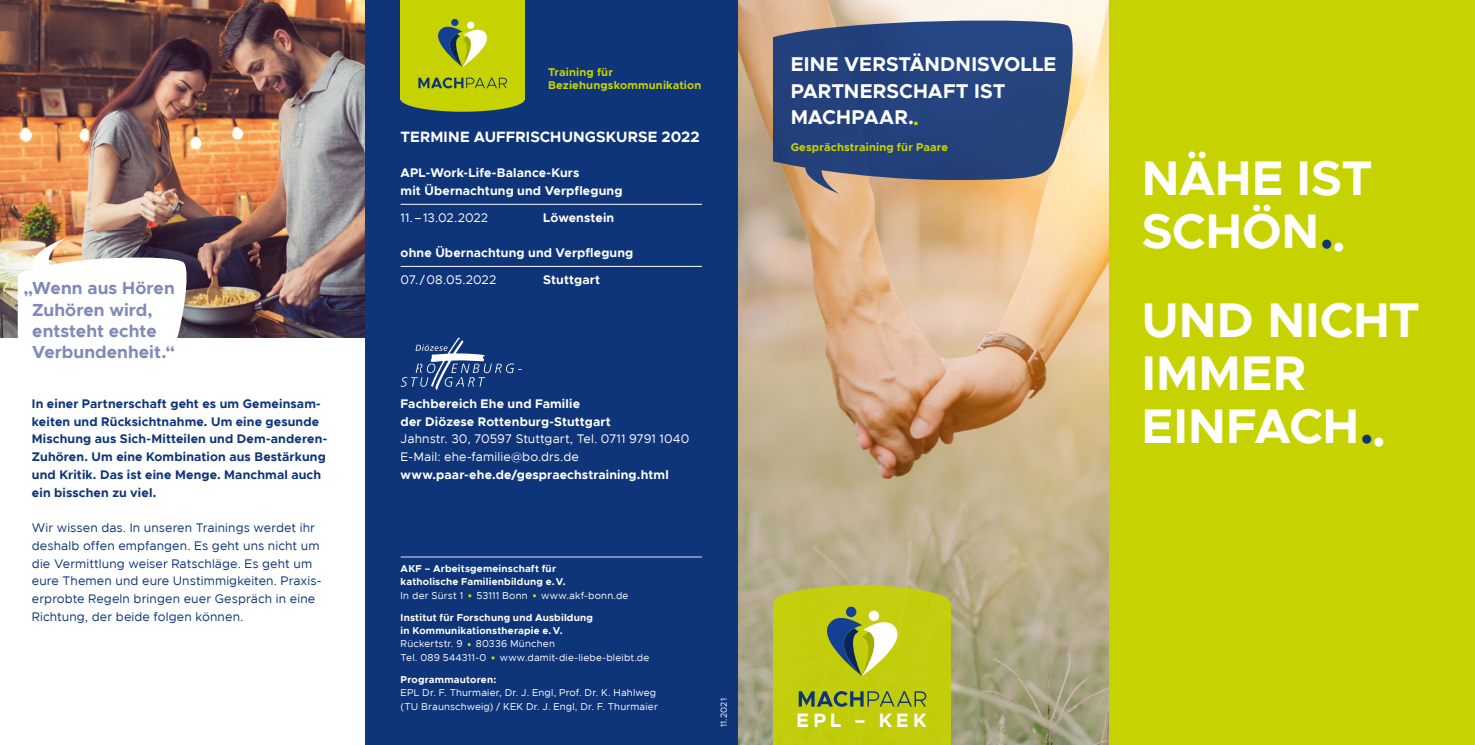
<style>
.page{position:relative;width:1475px;height:745px;background:#fff}
.page>*{position:absolute;margin:0;border:0;box-sizing:border-box;transform-origin:0 0}
.t1{font:700 48.75px/53.1px "AKF Metropolis";letter-spacing:.005em;color:#fff}
.t2{font:700 20px/26.6px "AKF Metropolis";color:#fff}
.t3{font:700 19.38px "AKF Metropolis";letter-spacing:.21em;color:#fff}
.t4{font:700 17.5px/21.2px "AKF Metropolis";color:#8289b9}
.t5{font:700 15px "AKF Metropolis";letter-spacing:.01em;color:#fff}
.t6{font:12.5px/17.8px "AKF Metropolis";letter-spacing:.01em;color:#0e347a}
.t7{font:700 12.5px/17.8px "AKF Metropolis";letter-spacing:.01em;color:#0e347a}
.t8{font:700 12.5px/17.8px "AKF Metropolis";letter-spacing:.01em;color:#fff}
.t9{font:12.5px/17.8px "AKF Metropolis";letter-spacing:.005em;color:#fff}
.t10{font:700 11.25px/12.5px "AKF Metropolis";letter-spacing:.015em;color:#c7d300}
.t11{font:10px/13.2px "AKF Metropolis";letter-spacing:.02em;color:#fff}
.t12{font:700 10px/13.2px "AKF Metropolis";letter-spacing:.02em;color:#fff}
.t13{font:8.75px "AKF Metropolis";letter-spacing:.015em;color:#fff}
.s1{color:#c7d300}
.s2{color:#0e347a}
</style>
<div class="page">
<img style="left:737px;top:0;width:372px;height:744px">
<img style="left:0;top:0;width:365px;height:337px">
<div style="left:365px;top:0;width:372px;height:744px;background:#0e347a"></div>
<div style="left:1109px;top:0;width:365px;height:744px;background:#c7d300"></div>
<div style="left:400px;top:87px;width:124px;height:25px;background:#c7d300;border-radius:50%"></div>
<div style="left:400px;top:0;width:124px;height:99px;background:#c7d300"></div>
<svg style="left:772px;top:17px;width:308px;height:163px;background:#3b5381"></svg>
<svg style="left:802px;top:153px;width:37px;height:41px;background:#757281"></svg>
<svg style="left:418px;top:77px;width:89px;height:11px"></svg>
<svg style="left:438px;top:20px;width:50px;height:47px"></svg>
<svg style="left:18px;top:237px;width:173px;height:101px"></svg>
<hr style="left:400px;top:556px;width:302px;height:1px;background:#e4e5f1">
<svg style="left:400px;top:337px;width:121px;height:53px"></svg>
<div style="left:772px;top:602px;width:178px;height:142px;background:#c2cd0c"></div>
<div style="left:772px;top:585px;width:178px;height:35px;background:#c4ce0d;border-radius:50%"></div>
<svg style="left:798px;top:691px;width:128px;height:15px"></svg>
<svg style="left:827px;top:608px;width:71px;height:67px"></svg>
<hr style="left:400px;top:204px;width:302px;height:1px;background:#fff">
<hr style="left:400px;top:266px;width:302px;height:1px;background:#fff">
<p class="t4" style="left:32px;top:277px;width:144px;text-indent:-9px">„Wenn aus Hören<br>Zuhören wird, entsteht echte<br>Verbundenheit.“</p>
<p class="t7" style="left:32px;top:394px;width:297px">In einer Partnerschaft geht es um Gemeinsam&shy;keiten und Rücksichtnahme. Um eine gesunde Mischung aus Sich-Mitteilen und Dem-anderen-Zuhören. Um eine Kombination aus Bestärkung und Kritik. Das ist eine Menge. Manchmal auch ein bisschen zu viel.</p>
<p class="t6" style="left:32px;top:518px;width:289px">Wir wissen das. In unseren Trainings werdet ihr deshalb offen empfangen. Es geht uns nicht um die Vermittlung weiser Ratschläge. Es geht um eure Themen und eure Unstimmigkeiten. Praxis&shy;erprobte Regeln bringen euer Gespräch in eine Richtung, der beide folgen können.</p>
<p class="t10" style="left:548px;top:66px;width:155px">Training für<br>Beziehungskommunikation</p>
<p class="t5" style="left:400px;top:127px;width:300px">TERMINE AUFFRISCHUNGSKURSE 2022</p>
<p class="t8" style="left:400px;top:164px;width:223px">APL-Work-Life-Balance-Kurs<br>mit Übernachtung und Verpflegung</p>
<p class="t9" style="left:400px;top:208px;width:89px">11.–13.02.2022</p>
<p class="t8" style="left:543px;top:208px;width:72px">Löwenstein</p>
<p class="t8" style="left:400px;top:244px;width:234px">ohne Übernachtung und Verpflegung</p>
<p class="t9" style="left:400px;top:270px;width:97px">07. /08.05.2022</p>
<p class="t8" style="left:543px;top:270px;width:58px">Stuttgart</p>
<p class="t8" style="left:400px;top:394px;width:212px">Fachbereich Ehe und Familie<br>der Diözese Rottenburg-Stuttgart</p>
<p class="t9" style="left:400px;top:430px;width:290px">Jahnstr. 30, 70597 Stuttgart, Tel. 0711 9791 1040<br>E-Mail: ehe-familie@bo.drs.de</p>
<p class="t8" style="left:400px;top:465px;width:270px">www.paar-ehe.de/gespraechstraining.html</p>
<p class="t12" style="left:400px;top:561px;width:166px">AKF – Arbeitsgemeinschaft für katholische Familienbildung e.V.</p>
<p class="t11" style="left:400px;top:588px;width:64px">In der Sürst 1</p>
<p class="t11" style="left:476px;top:588px;width:53px">53111 Bonn</p>
<p class="t11" style="left:541px;top:588px;width:89px">www.akf-bonn.de</p>
<p class="t12" style="left:400px;top:610px;width:194px">Institut für Forschung und Ausbildung in Kommunikationstherapie e.V.</p>
<p class="t11" style="left:400px;top:637px;width:63px">Rückertstr. 9</p>
<p class="t11" style="left:475px;top:637px;width:81px">80336 München</p>
<p class="t11" style="left:400px;top:650px;width:87px">Tel. 089 544311-0</p>
<p class="t11" style="left:499px;top:650px;width:151px">www.damit-die-liebe-bleibt.de</p>
<p class="t12" style="left:400px;top:672px;width:97px">Programmautoren:</p>
<p class="t11" style="left:400px;top:685px;width:259px">EPL Dr. F. Thurmaier, Dr. J. Engl, Prof. Dr. K. Hahlweg (TU Braunschweig) / KEK Dr. J. Engl, Dr. F. Thurmaier</p>
<p class="t13" style="left:718px;top:726px;width:30px;rotate:-90deg">11.2021</p>
<p class="t2" style="left:790px;top:51px;width:267px">EINE VERSTÄNDNISVOLLE<br>PARTNERSCHAFT IST<br>MACHPAAR.<span class="s1">.</span></p>
<p class="t10" style="left:790px;top:141px;width:159px">Gesprächstraining für Paare</p>
<p class="t3" style="left:796px;top:707px;width:131px">EPL – KEK</p>
<p class="t1" style="left:1141px;top:152px;width:232px">NÄHE IST<br>SCHÖN<span class="s2">.</span>.</p>
<p class="t1" style="left:1141px;top:293px;width:280px">UND NICHT<br>IMMER<br>EINFACH<span class="s2">.</span>.</p>
</div>
